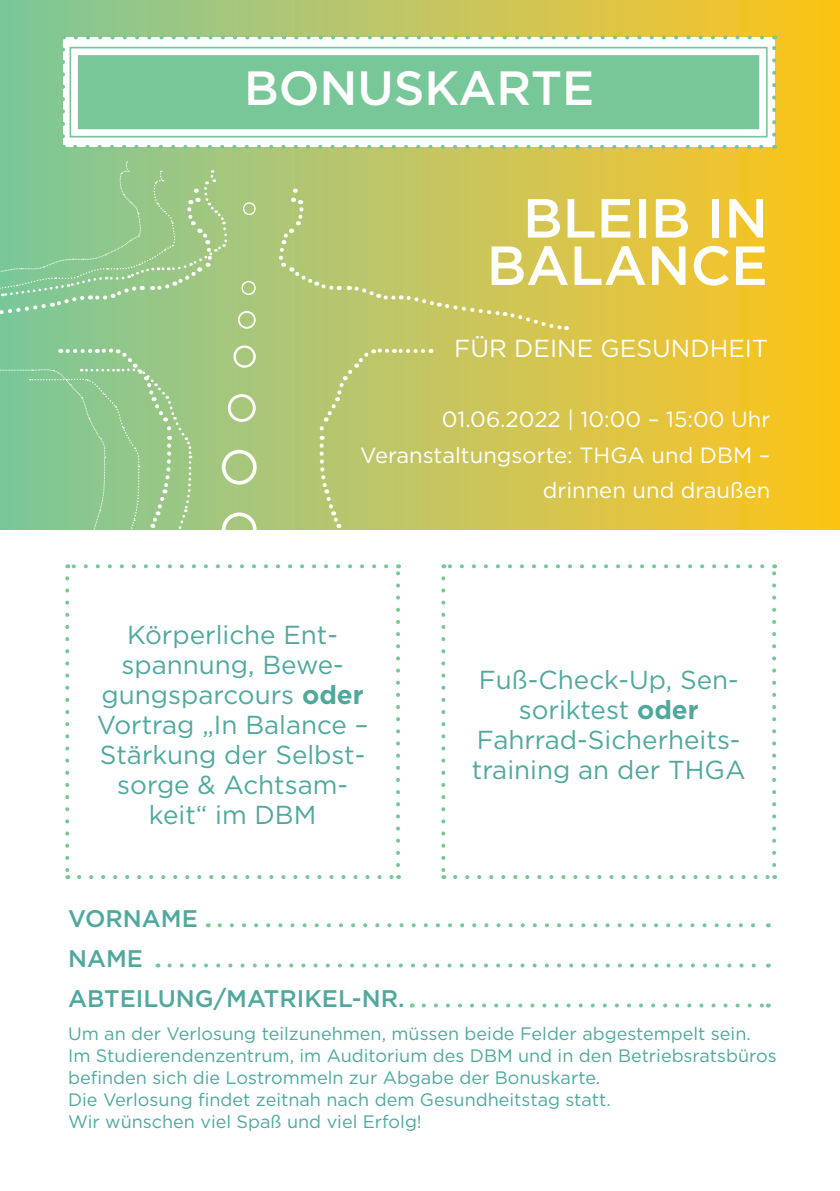
<style>
.page{position:relative;width:840px;height:1191px;background:#fff}
.page>*{position:absolute;margin:0;border:0;box-sizing:border-box;transform-origin:0 0}
.t1{font:500 55px/47.4px "Gotham";color:#fff;text-align:right}
.Fließetext{font:500 48px "Gotham";color:#fff}
.Fließetext-2{font:26px/30px "Gotham";color:#50a89d;text-align:center}
.t2{font:24.6px "Gotham";color:#fff}
.t3{font:500 24px "Gotham";color:#50a89d}
.t4{font:22px/35.4px "Gotham";color:#fff;text-align:right}
.t5{font:18px/22px "Gotham";color:#50a89d}
.s1{font-weight:700}
</style>
<div class="page">
<div style="left:0;top:0;width:839px;height:529px;background:linear-gradient(to right,#7fc7a0,#ffc41f)"></div>
<div style="left:243px;top:202px;width:12px;height:13px;border:1px solid #fff;border-radius:50%"></div>
<svg style="left:0;top:162px;width:227px;height:156px;background:#92c88e"></svg>
<svg style="left:278px;top:189px;width:288px;height:143px;background:#c3c664"></svg>
<div style="left:241px;top:281px;width:14px;height:14px;border:2px solid #fff;border-radius:50%"></div>
<div style="left:238px;top:311px;width:17px;height:18px;border:2px solid #fff;border-radius:50%"></div>
<div style="left:233px;top:345px;width:22px;height:23px;border:2px solid #fff;border-radius:50%"></div>
<div style="left:63px;top:37px;width:710px;height:110px;background:#fff"></div>
<svg style="left:75px;top:145px;width:692px;height:4px"></svg>
<svg style="left:61px;top:50px;width:4px;height:99px"></svg>
<svg style="left:771px;top:35px;width:4px;height:100px"></svg>
<svg style="left:63px;top:35px;width:698px;height:4px"></svg>
<svg style="left:69px;top:46px;width:699px;height:92px"></svg>
<div style="left:77px;top:54px;width:682px;height:76px;background:#78c798"></div>
<svg style="left:0;top:347px;width:423px;height:532px"></svg>
<svg style="left:219px;top:923px;width:536px;height:4px"></svg>
<svg style="left:169px;top:963px;width:587px;height:4px"></svg>
<svg style="left:423px;top:1003px;width:338px;height:4px"></svg>
<svg style="left:455px;top:875px;width:312px;height:4px"></svg>
<svg style="left:441px;top:578px;width:4px;height:301px"></svg>
<svg style="left:772px;top:564px;width:3px;height:301px"></svg>
<svg style="left:443px;top:564px;width:318px;height:4px"></svg>
<p class="Fließetext" style="left:244px;top:57px;width:351px">BONUSKARTE</p>
<p class="t1" style="left:486px;top:194px;width:282px">BLEIB IN<br>BALANCE</p>
<p class="t2" style="left:454px;top:333px;width:315px">FÜR DEINE GESUNDHEIT</p>
<p class="t4" style="left:441px;top:401px;width:330px">01.06.2022 | 10:00 – 15:00 Uhr</p>
<p class="t4" style="left:360px;top:437px;width:411px">Veranstaltungsorte: THGA und DBM – drinnen und draußen</p>
<p class="Fließetext-2" style="left:97px;top:619px;width:273px">Körperliche Ent&shy;spannung, Bewe&shy;gungsparcours <span class="s1">oder<br></span>Vortrag „In Balance –<br>Stärkung der Selbst&shy;sorge &amp; Achtsam&shy;keit“ im DBM</p>
<p class="Fließetext-2" style="left:471px;top:664px;width:275px">Fuß-Check-Up, Sen&shy;soriktest <span class="s1">oder<br></span>Fahrrad-Sicherheits&shy;training an der THGA</p>
<p class="t3" style="left:68px;top:902px;width:131px">VORNAME</p>
<p class="t3" style="left:68px;top:942px;width:76px">NAME</p>
<p class="t3" style="left:68px;top:982px;width:338px">ABTEILUNG/MATRIKEL-NR.</p>
<p class="t5" style="left:68px;top:1022px;width:683px">Um an der Verlosung teilzunehmen, müssen beide Felder abgestempelt sein.</p>
<p class="t5" style="left:68px;top:1044px;width:709px">Im Studierendenzentrum, im Auditorium des DBM und in den Betriebsratsbüros befinden sich die Lostrommeln zur Abgabe der Bonuskarte.<br>Die Verlosung findet zeitnah nach dem Gesundheitstag statt.<br>Wir wünschen viel Spaß und viel Erfolg!</p>
</div>
